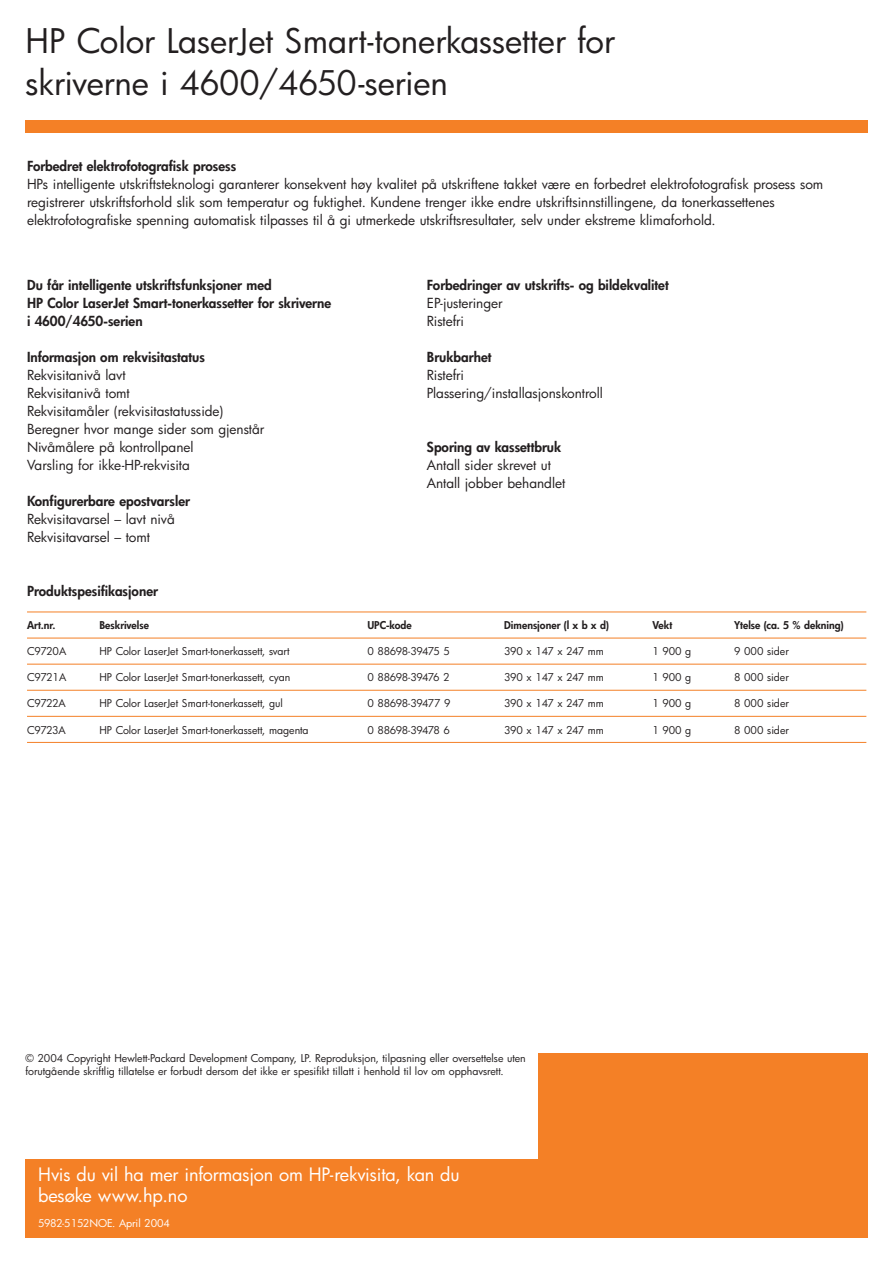
<style>
.page{position:relative;width:893px;height:1262px;background:#fff}
.page>*{position:absolute;margin:0;border:0;box-sizing:border-box;transform-origin:0 0}
.t1{font:33px/42px "Futura";letter-spacing:-.005em;color:#231f20}
.t2{font:18px/21px "Futura";letter-spacing:-.005em;color:#fff}
.t3{font:13.5px/18px "Futura";color:#231f20}
.t4{font:800 13.5px "Futura";color:#231f20}
.t5{font:10.5px/13.5px "Futura";color:#231f20}
.t6{font:800 10.5px "Futura";color:#231f20}
.t7{font:10.5px "Futura";letter-spacing:-.04em;color:#231f20}
.t8{font:10.5px "Futura";letter-spacing:-.05em;color:#231f20}
.t9{font:10.5px "Futura";color:#fff}
</style>
<div class="page">
<div style="left:538px;top:1053px;width:329px;height:110px;background:#f48026"></div>
<div style="left:26px;top:1159px;width:841px;height:78px;background:#f48026"></div>
<div style="left:26px;top:120px;width:841px;height:13px;background:#f48026"></div>
<hr style="left:27px;top:611px;width:839px;height:1px;background:#f48026">
<hr style="left:27px;top:637px;width:839px;height:1px;background:#f48026">
<hr style="left:27px;top:664px;width:839px;height:1px;background:#f48026">
<hr style="left:27px;top:690px;width:839px;height:1px;background:#f48026">
<hr style="left:27px;top:716px;width:839px;height:1px;background:#f48026">
<hr style="left:27px;top:742px;width:839px;height:1px;background:#f48026">
<h1 class="t1" style="left:26px;top:22px;width:591px">HP Color LaserJet Smart-tonerkassetter for skriverne i 4600/4650-serien</h1>
<p class="t4" style="left:27px;top:160px;width:211px">Forbedret elektrofotografisk prosess</p>
<p class="t3" style="left:27px;top:176px;width:797px">HPs intelligente utskriftsteknologi garanterer konsekvent høy kvalitet på utskriftene takket være en forbedret elektrofotografisk prosess som registrerer utskriftsforhold slik som temperatur og fuktighet. Kundene trenger ikke endre utskriftsinnstillingene, da tonerkassettenes elektrofotografiske spenning automatisk tilpasses til å gi utmerkede utskriftsresultater, selv under ekstreme klimaforhold.</p>
<p class="t4" style="left:27px;top:279px;width:246px">Du får intelligente utskriftsfunksjoner med</p>
<p class="t4" style="left:427px;top:279px;width:243px">Forbedringer av utskrifts- og bildekvalitet</p>
<p class="t4" style="left:27px;top:297px;width:306px">HP Color LaserJet Smart-tonerkassetter for skriverne</p>
<p class="t3" style="left:427px;top:295px;width:77px">EP-justeringer</p>
<p class="t4" style="left:27px;top:315px;width:117px">i 4600/4650-serien</p>
<p class="t3" style="left:427px;top:313px;width:38px">Ristefri</p>
<p class="t4" style="left:27px;top:351px;width:179px">Informasjon om rekvisitastatus</p>
<p class="t4" style="left:427px;top:351px;width:66px">Brukbarhet</p>
<p class="t3" style="left:27px;top:367px;width:100px">Rekvisitanivå lavt</p>
<p class="t3" style="left:427px;top:367px;width:38px">Ristefri</p>
<p class="t3" style="left:27px;top:385px;width:104px">Rekvisitanivå tomt</p>
<p class="t3" style="left:427px;top:385px;width:177px">Plassering/installasjonskontroll</p>
<p class="t3" style="left:27px;top:403px;width:239px">Rekvisitamåler (rekvisitastatusside)<br>Beregner hvor mange sider som gjenstår<br>Nivåmålere på kontrollpanel</p>
<p class="t4" style="left:427px;top:441px;width:136px">Sporing av kassettbruk</p>
<p class="t3" style="left:27px;top:457px;width:164px">Varsling for ikke-HP-rekvisita</p>
<p class="t3" style="left:427px;top:457px;width:140px">Antall sider skrevet ut<br>Antall jobber behandlet</p>
<p class="t4" style="left:27px;top:495px;width:164px">Konfigurerbare epostvarsler</p>
<p class="t3" style="left:27px;top:511px;width:149px">Rekvisitavarsel – lavt nivå<br>Rekvisitavarsel – tomt</p>
<p class="t4" style="left:27px;top:585px;width:132px">Produktspesifikasjoner</p>
<p class="t6" style="left:27px;top:620px;width:30px">Art.nr.</p>
<p class="t6" style="left:99px;top:620px;width:51px">Beskrivelse</p>
<p class="t6" style="left:367px;top:620px;width:46px">UPC-kode</p>
<p class="t6" style="left:504px;top:620px;width:106px">Dimensjoner (l x b x d)</p>
<p class="t6" style="left:652px;top:620px;width:21px">Vekt</p>
<p class="t6" style="left:734px;top:620px;width:111px">Ytelse (ca. 5 % dekning)</p>
<p class="t5" style="left:27px;top:645px;width:41px">C9720A</p>
<p class="t5" style="left:99px;top:645px;width:192px">HP Color LaserJet Smart-tonerkassett, svart</p>
<p class="t8" style="left:367px;top:646px;width:84px">0 88698-39475 5</p>
<p class="t7" style="left:504px;top:646px;width:101px">390 x 147 x 247 mm</p>
<p class="t5" style="left:652px;top:645px;width:40px">1 900 g</p>
<p class="t5" style="left:734px;top:645px;width:56px">9 000 sider</p>
<p class="t5" style="left:27px;top:671px;width:41px">C9721A</p>
<p class="t5" style="left:99px;top:671px;width:193px">HP Color LaserJet Smart-tonerkassett, cyan</p>
<p class="t8" style="left:367px;top:672px;width:84px">0 88698-39476 2</p>
<p class="t7" style="left:504px;top:672px;width:101px">390 x 147 x 247 mm</p>
<p class="t5" style="left:652px;top:671px;width:40px">1 900 g</p>
<p class="t5" style="left:734px;top:671px;width:56px">8 000 sider</p>
<p class="t5" style="left:27px;top:697px;width:40px">C9722A</p>
<p class="t5" style="left:99px;top:697px;width:185px">HP Color LaserJet Smart-tonerkassett, gul</p>
<p class="t7" style="left:367px;top:698px;width:85px">0 88698-39477 9</p>
<p class="t7" style="left:504px;top:698px;width:101px">390 x 147 x 247 mm</p>
<p class="t5" style="left:652px;top:697px;width:40px">1 900 g</p>
<p class="t5" style="left:734px;top:697px;width:56px">8 000 sider</p>
<p class="t5" style="left:27px;top:724px;width:40px">C9723A</p>
<p class="t5" style="left:99px;top:724px;width:211px">HP Color LaserJet Smart-tonerkassett, magenta</p>
<p class="t8" style="left:367px;top:725px;width:84px">0 88698-39478 6</p>
<p class="t7" style="left:504px;top:725px;width:101px">390 x 147 x 247 mm</p>
<p class="t5" style="left:652px;top:724px;width:40px">1 900 g</p>
<p class="t5" style="left:734px;top:724px;width:56px">8 000 sider</p>
<p class="t5" style="left:26px;top:1051px;width:501px">© 2004 Copyright Hewlett-Packard Development Company, LP. Reproduksjon, tilpasning eller oversettelse uten forutgående skriftlig tillatelse er forbudt dersom det ikke er spesifikt tillatt i henhold til lov om opphavsrett.</p>
<h2 class="t2" style="left:38px;top:1165px;width:423px">Hvis du vil ha mer informasjon om HP-rekvisita, kan du besøke www.hp.no</h2>
<p class="t9" style="left:38px;top:1218px;width:133px">5982-5152NOE. April 2004</p>
</div>
